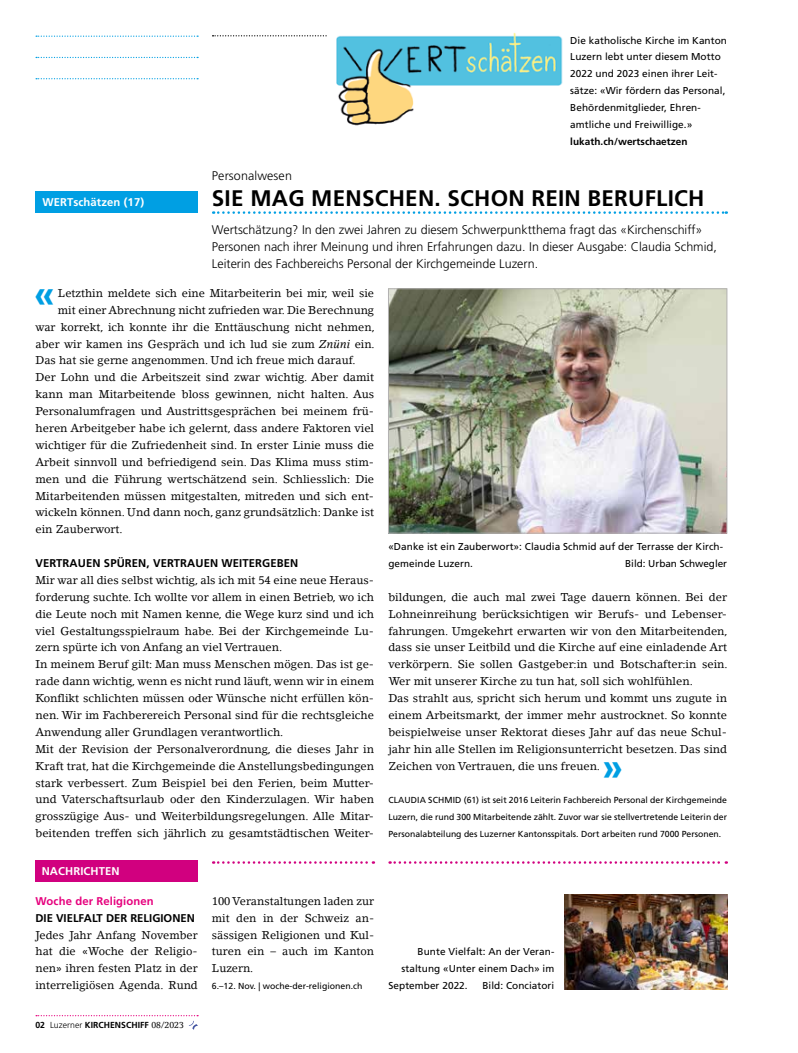
<style>
.page{position:relative;width:798px;height:1053px;background:#fff}
.page>*{position:absolute;margin:0;border:0;box-sizing:border-box;transform-origin:0 0}
.t1{font:700 37.5px "Frutiger LT Std";color:#009fe3}
.t2{font:700 22.5px "Frutiger LT Std";letter-spacing:.01em;color:#000}
.t3{font:300 12.5px/16.9px "Frutiger LT Std";color:#000}
.t4{font:11.25px/16.9px "Lino Letter Std";color:#000}
.t5{font:700 11.25px "Frutiger LT Std";letter-spacing:.01em;color:#000}
.t6{font:700 11.25px "Frutiger LT Std";letter-spacing:.01em;color:#fff}
.t7{font:700 11.25px "Frutiger LT Std";letter-spacing:.01em;color:#e6007d}
.t8{font:10px/16.9px "Frutiger LT Std";letter-spacing:.005em;color:#000}
.t9{font:700 10px "Frutiger LT Std";letter-spacing:.005em;color:#000}
.t10{font:8.75px/16.9px "Frutiger LT Std";color:#000;text-align:justify}
.t11{font:700 8.75px "Frutiger LT Std";letter-spacing:.005em;color:#000}
.s1{font-style:italic}
.s2{font-weight:300}
.s3{font-family:"Lino Letter Std";font-weight:400}
</style>
<div class="page">
<svg style="left:36px;top:1015px;width:162px;height:14px"></svg>
<svg style="left:212px;top:35px;width:115px;height:1px"></svg>
<img style="left:390px;top:290px;width:334px;height:241px">
<div style="left:388px;top:288px;width:338px;height:245px;border:1px solid #b3b2b2"></div>
<svg style="left:213px;top:211px;width:513px;height:3px"></svg>
<div style="left:35px;top:191px;width:163px;height:21px;background:#009fe3"></div>
<svg style="left:36px;top:36px;width:162px;height:1px"></svg>
<svg style="left:36px;top:57px;width:162px;height:1px"></svg>
<svg style="left:36px;top:78px;width:162px;height:1px"></svg>
<img style="left:336px;top:32px;width:227px;height:94px">
<svg style="left:213px;top:861px;width:161px;height:2px"></svg>
<svg style="left:389px;top:861px;width:337px;height:2px"></svg>
<div style="left:35px;top:860px;width:163px;height:21px;background:#d1007f"></div>
<img style="left:564px;top:894px;width:162px;height:95px">
<p class="t6" style="left:43px;top:195px;width:103px">WERTschätzen (17)</p>
<p class="t8" style="left:570px;top:32px;width:158px">Die katholische Kirche im Kanton<br>Luzern lebt unter diesem Motto<br>2022 und 2023 einen ihrer Leit&shy;sätze: «Wir fördern das Personal,<br>Behördenmitglieder, Ehren&shy;amtliche und Freiwillige.»</p>
<p class="t9" style="left:570px;top:135px;width:119px">lukath.ch/wertschaetzen</p>
<p class="t3" style="left:212px;top:168px;width:81px">Personalwesen</p>
<h2 class="t2" style="left:212px;top:185px;width:494px">SIE MAG MENSCHEN. SCHON REIN BERUFLICH</h2>
<p class="t3" style="left:212px;top:221px;width:506px">Wertschätzung? In den zwei Jahren zu diesem Schwerpunktthema fragt das «Kirchenschiff»<br>Personen nach ihrer Meinung und ihren Erfahrungen dazu. In dieser Ausgabe: Claudia Schmid,<br>Leiterin des Fachbereichs Personal der Kirchgemeinde Luzern.</p>
<p class="t4" style="left:58px;top:284px;width:317px">Letzthin meldete sich eine Mitarbeiterin bei mir, weil sie</p>
<p class="t4" style="left:58px;top:301px;width:317px">mit einer Abrechnung nicht zufrieden war. Die Berechnung</p>
<p class="t4" style="left:35px;top:318px;width:341px">war korrekt, ich konnte ihr die Enttäuschung nicht nehmen,</p>
<p class="t4" style="left:35px;top:335px;width:340px">aber wir kamen ins Gespräch und ich lud sie zum <span class="s1">Znüni</span> ein.</p>
<p class="t4" style="left:35px;top:352px;width:321px">Das hat sie gerne angenommen. Und ich freue mich darauf.</p>
<p class="t4" style="left:35px;top:369px;width:340px">Der Lohn und die Arbeitszeit sind zwar wichtig. Aber damit</p>
<p class="t4" style="left:35px;top:386px;width:340px">kann man Mitarbeitende bloss gewinnen, nicht halten. Aus</p>
<p class="t4" style="left:35px;top:402px;width:340px">Personalumfragen und Austrittsgesprächen bei meinem frü-</p>
<p class="t4" style="left:35px;top:419px;width:340px">heren Arbeitgeber habe ich gelernt, dass andere Faktoren viel</p>
<p class="t4" style="left:35px;top:436px;width:340px">wichtiger für die Zufriedenheit sind. In erster Linie muss die</p>
<p class="t4" style="left:35px;top:453px;width:340px">Arbeit sinnvoll und befriedigend sein. Das Klima muss stim-</p>
<p class="t4" style="left:35px;top:470px;width:340px">men und die Führung wertschätzend sein. Schliesslich: Die</p>
<p class="t4" style="left:35px;top:487px;width:340px">Mitarbeitenden müssen mitgestalten, mitreden und sich ent-</p>
<p class="t4" style="left:35px;top:504px;width:340px">wickeln können. Und dann noch, ganz grundsätzlich: Danke ist</p>
<p class="t4" style="left:35px;top:521px;width:89px">ein Zauberwort.</p>
<p class="t5" style="left:35px;top:556px;width:264px">VERTRAUEN SPÜREN, VERTRAUEN WEITERGEBEN</p>
<p class="t4" style="left:35px;top:571px;width:340px">Mir war all dies selbst wichtig, als ich mit 54 eine neue Heraus&shy;forderung suchte. Ich wollte vor allem in einen Betrieb, wo ich die Leute noch mit Namen kenne, die Wege kurz sind und ich viel Gestaltungsspielraum habe. Bei der Kirchgemeinde Lu&shy;zern spürte ich von Anfang an viel Vertrauen.<br>In meinem Beruf gilt: Man muss Menschen mögen. Das ist ge&shy;rade dann wichtig, wenn es nicht rund läuft, wenn wir in einem Konflikt schlichten müssen oder Wünsche nicht erfüllen kön&shy;nen. Wir im Fachberereich Personal sind für die rechtsgleiche Anwendung aller Grundlagen verantwortlich.<br>Mit der Revision der Personalverordnung, die dieses Jahr in Kraft trat, hat die Kirchgemeinde die Anstellungsbedingungen stark verbessert. Zum Beispiel bei den Ferien, beim Mutter&shy;und Vaterschaftsurlaub oder den Kinderzulagen. Wir haben grosszügige Aus- und Weiterbildungsregelungen. Alle Mitar&shy;beitenden treffen sich jährlich zu gesamtstädtischen Weiter-</p>
<h1 class="t1" style="left:34px;top:272px;width:22px">«</h1>
<p class="t6" style="left:42px;top:864px;width:79px">NACHRICHTEN</p>
<p class="t7" style="left:35px;top:894px;width:120px">Woche der Religionen</p>
<p class="t5" style="left:35px;top:911px;width:161px">DIE VIELFALT DER RELIGIONEN</p>
<p class="t4" style="left:35px;top:926px;width:164px;text-align:justify">Jedes Jahr Anfang November hat die «Woche der Religio&shy;nen» ihren festen Platz in der interreligiösen Agenda. Rund</p>
<p class="t11" style="left:35px;top:1019px;width:150px">02 <span class="s2">Luzerner</span> KIRCHENSCHIFF <span class="s3">08/2023</span></p>
<p class="t4" style="left:212px;top:892px;width:164px;text-align:justify">100 Veranstaltungen laden zur mit den in der Schweiz an&shy;sässigen Religionen und Kul&shy;turen ein – auch im Kanton Luzern.</p>
<p class="t10" style="left:212px;top:977px;width:152px">6.–12. Nov. | woche-der-religionen.ch</p>
<p class="t8" style="left:388px;top:538px;width:336px">«Danke ist ein Zauberwort»: Claudia Schmid auf der Terrasse der Kirch&shy;gemeinde Luzern.</p>
<p class="t8" style="left:625px;top:555px;width:103px">Bild: Urban Schwegler</p>
<p class="t4" style="left:388px;top:588px;width:341px">bildungen, die auch mal zwei Tage dauern können. Bei der Lohneinreihung berücksichtigen wir Berufs- und Lebenser&shy;fahrungen. Umgekehrt erwarten wir von den Mitarbeitenden, dass sie unser Leitbild und die Kirche auf eine einladende Art verkörpern. Sie sollen Gastgeber:in und Botschafter:in sein.<br>Wer mit unserer Kirche zu tun hat, soll sich wohlfühlen.<br>Das strahlt aus, spricht sich herum und kommt uns zugute in einem Arbeitsmarkt, der immer mehr austrocknet. So konnte beispielweise unser Rektorat dieses Jahr auf das neue Schul&shy;jahr hin alle Stellen im Religionsunterricht besetzen. Das sind Zeichen von Vertrauen, die uns freuen.</p>
<h1 class="t1" style="left:602px;top:745px;width:22px">»</h1>
<p class="t10" style="left:388px;top:792px;width:340px">CLAUDIA SCHMID (61) ist seit 2016 Leiterin Fachbereich Personal der Kirchgemeinde Luzern, die rund 300 Mitarbeitende zählt. Zuvor war sie stellvertretende Leiterin der Personalabteilung des Luzerner Kantonsspitals. Dort arbeiten rund 7000 Personen.</p>
<p class="t8" style="left:417px;top:943px;width:138px">Bunte Vielfalt: An der Veran-</p>
<p class="t8" style="left:401px;top:960px;width:154px">staltung «Unter einem Dach» im</p>
<p class="t8" style="left:388px;top:977px;width:81px">September 2022.</p>
<p class="t8" style="left:482px;top:977px;width:73px">Bild: Conciatori</p>
</div>
